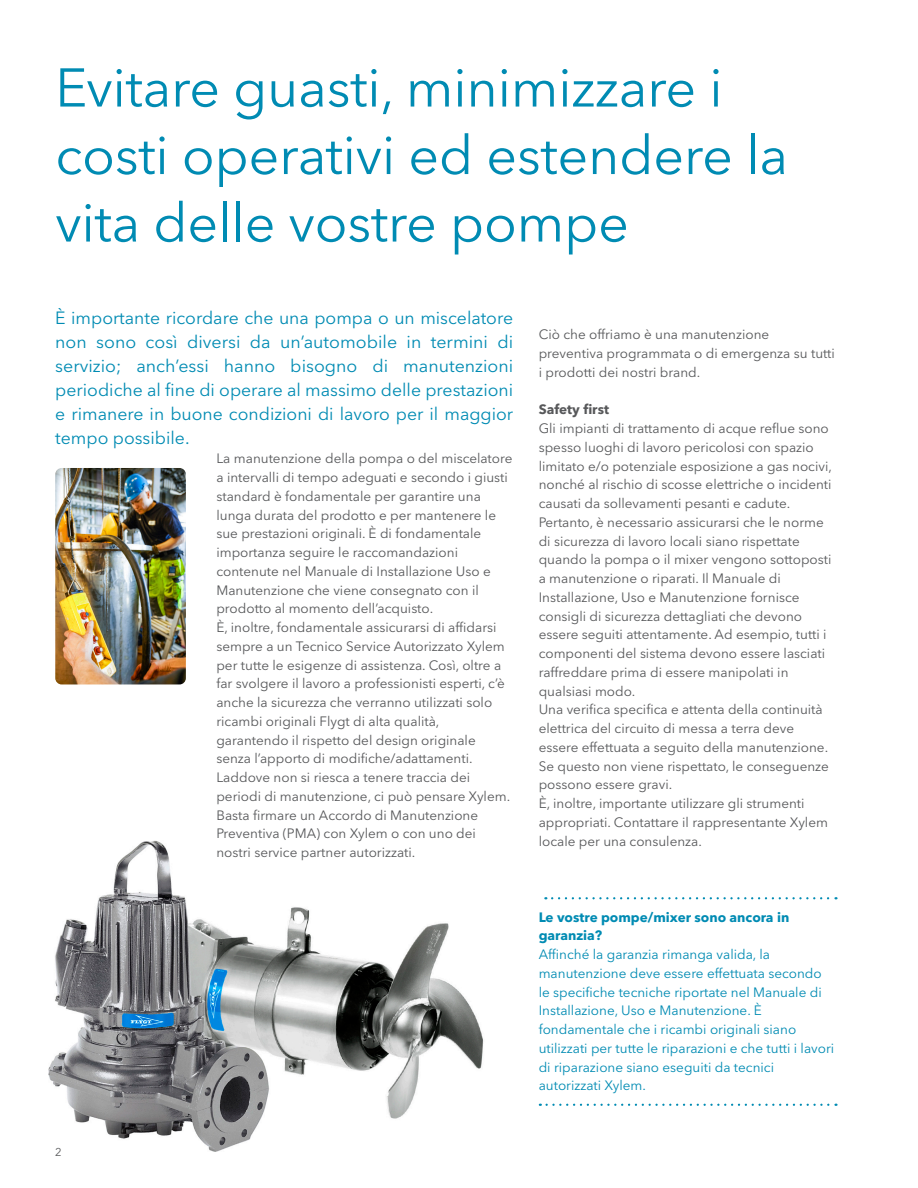
<style>
.page{position:relative;width:918px;height:1188px;background:#fff}
.page>*{position:absolute;margin:0;border:0;box-sizing:border-box;transform-origin:0 0}
.Basic_Formatting{font:54px/67.5px "Avenir Next LT Pro";letter-spacing:-.005em;color:#008bb3}
.ingres{font:17.7px/24px "Avenir Next LT Pro";color:#008bb3;text-align:justify}
.Body_text{font:13.5px/18.8px "Avenir Next LT Pro";color:#57585a}
.Body_text-2{font:13.5px/18.8px "Avenir Next LT Pro";color:#008bb3}
.Body_text-3{font:700 13.5px/18.8px "Avenir Next LT Pro";color:#008bb3}
.Body_text-4{font:700 13.5px "Avenir Next LT Pro";color:#57585a}
.Small_body_text{font:11.25px "Avenir Next LT Pro";color:#57585a}
</style>
<div class="page">
<img style="left:48px;top:840px;width:436px;height:312px">
<img style="left:55px;top:468px;width:131px;height:216px">
<svg style="left:552px;top:897px;width:285px;height:2px"></svg>
<svg style="left:547px;top:1104px;width:290px;height:2px"></svg>
<p class="Basic_Formatting" style="left:55px;top:54px;width:669px">Evitare guasti, minimizzare i</p>
<p class="Basic_Formatting" style="left:55px;top:122px;width:734px">costi operativi ed estendere la vita delle vostre pompe</p>
<p class="ingres" style="left:55px;top:306px;width:459px">È importante ricordare che una pompa o un miscelatore non sono così diversi da un’automobile in termini di servizio; anch’essi hanno bisogno di manutenzioni periodiche al fine di operare al massimo delle prestazioni e rimanere in buone condizioni di lavoro per il maggior tempo possibile.</p>
<p class="Body_text" style="left:216px;top:449px;width:298px">La manutenzione della pompa o del miscelatore a intervalli di tempo adeguati e secondo i giusti standard è fondamentale per garantire una lunga durata del prodotto e per mantenere le sue prestazioni originali. È di fondamentale importanza seguire le raccomandazioni contenute nel Manuale di Installazione Uso e Manutenzione che viene consegnato con il prodotto al momento dell’acquisto.</p>
<p class="Body_text" style="left:216px;top:618px;width:290px">È, inoltre, fondamentale assicurarsi di affidarsi sempre a un Tecnico Service Autorizzato Xylem per tutte le esigenze di assistenza. Così, oltre a far svolgere il lavoro a professionisti esperti, c’è anche la sicurezza che verranno utilizzati solo ricambi originali Flygt di alta qualità, garantendo il rispetto del design originale senza l’apporto di modifiche/adattamenti.</p>
<p class="Body_text" style="left:216px;top:768px;width:295px">Laddove non si riesca a tenere traccia dei periodi di manutenzione, ci può pensare Xylem.<br>Basta firmare un Accordo di Manutenzione Preventiva (PMA) con Xylem o con uno dei nostri service partner autorizzati.</p>
<p class="Small_body_text" style="left:55px;top:1145px;width:8px">2</p>
<p class="Body_text" style="left:539px;top:325px;width:298px">Ciò che offriamo è una manutenzione preventiva programmata o di emergenza su tutti i prodotti dei nostri brand.</p>
<p class="Body_text-4" style="left:539px;top:401px;width:72px">Safety first</p>
<p class="Body_text" style="left:539px;top:419px;width:295px">Gli impianti di trattamento di acque reflue sono spesso luoghi di lavoro pericolosi con spazio limitato e/o potenziale esposizione a gas nocivi, nonché al rischio di scosse elettriche o incidenti causati da sollevamenti pesanti e cadute.<br>Pertanto, è necessario assicurarsi che le norme di sicurezza di lavoro locali siano rispettate quando la pompa o il mixer vengono sottoposti a manutenzione o riparati. Il Manuale di Installazione, Uso e Manutenzione fornisce consigli di sicurezza dettagliati che devono essere seguiti attentamente. Ad esempio, tutti i componenti del sistema devono essere lasciati raffreddare prima di essere manipolati in qualsiasi modo.</p>
<p class="Body_text" style="left:539px;top:700px;width:292px">Una verifica specifica e attenta della continuità elettrica del circuito di messa a terra deve essere effettuata a seguito della manutenzione.<br>Se questo non viene rispettato, le conseguenze possono essere gravi.</p>
<p class="Body_text" style="left:539px;top:794px;width:291px">È, inoltre, importante utilizzare gli strumenti appropriati. Contattare il rappresentante Xylem locale per una consulenza.</p>
<p class="Body_text-3" style="left:539px;top:908px;width:252px">Le vostre pompe/mixer sono ancora in garanzia?</p>
<p class="Body_text-2" style="left:539px;top:945px;width:297px">Affinché la garanzia rimanga valida, la manutenzione deve essere effettuata secondo le specifiche tecniche riportate nel Manuale di Installazione, Uso e Manutenzione. È fondamentale che i ricambi originali siano utilizzati per tutte le riparazioni e che tutti i lavori di riparazione siano eseguiti da tecnici autorizzati Xylem.</p>
</div>
